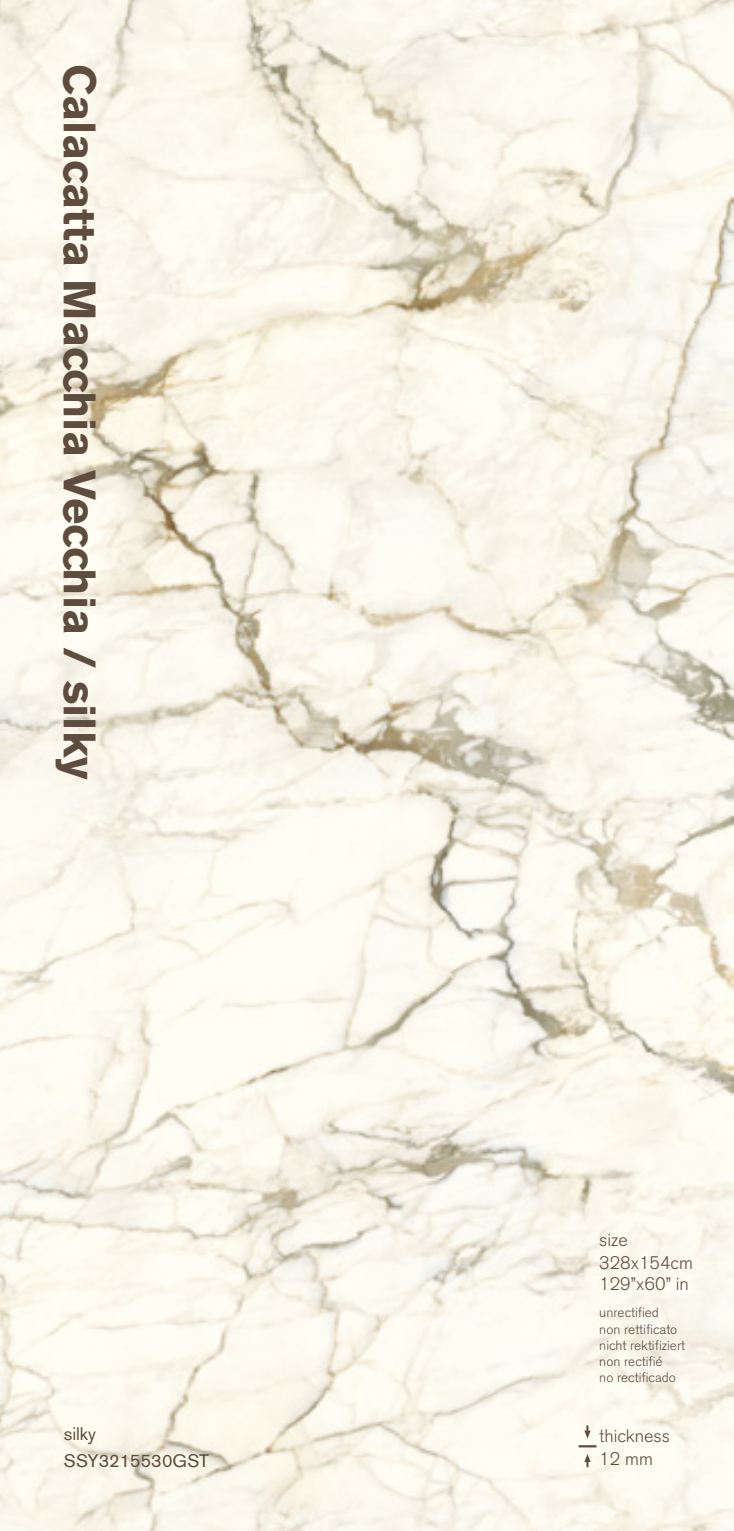
<style>
.page{position:relative;width:734px;height:1531px;background:#fff}
.page>*{position:absolute;margin:0;border:0;box-sizing:border-box;transform-origin:0 0}
.t1{font:700 45px "Akzidenz Grotesk BE";color:#5e4c3e}
.t2{font:300 18px/22.1px "Akzidenz Grotesk BE";color:#5e4c3e}
.t3{font:18px/27px "Akzidenz Grotesk BE";color:#5e4c3e}
.t4{font:300 13.5px/16.2px "Akzidenz Grotesk BE";color:#5e4c3e}
</style>
<div class="page">
<img style="left:0;top:0;width:733px;height:1531px">
<svg style="left:584px;top:1454px;width:6px;height:13px"></svg>
<svg style="left:584px;top:1425px;width:6px;height:13px"></svg>
<svg style="left:578px;top:1445px;width:18px;height:2px"></svg>
<h1 class="t1" style="left:105px;top:64px;width:717px;rotate:90deg">Calacatta Macchia Vecchia / silky</h1>
<h2 class="t2" style="left:599px;top:1229px;width:95px">size<br>328x154cm<br>129”x60” in</h2>
<p class="t4" style="left:599px;top:1305px;width:87px">unrectified<br>non rettificato nicht rektifiziert non rectifié<br>no rectificado</p>
<h2 class="t3" style="left:64px;top:1420px;width:147px">silky<br>SSY3215530GST</h2>
<h2 class="t2" style="left:599px;top:1425px;width:72px">thickness<br>12 mm</h2>
</div>
